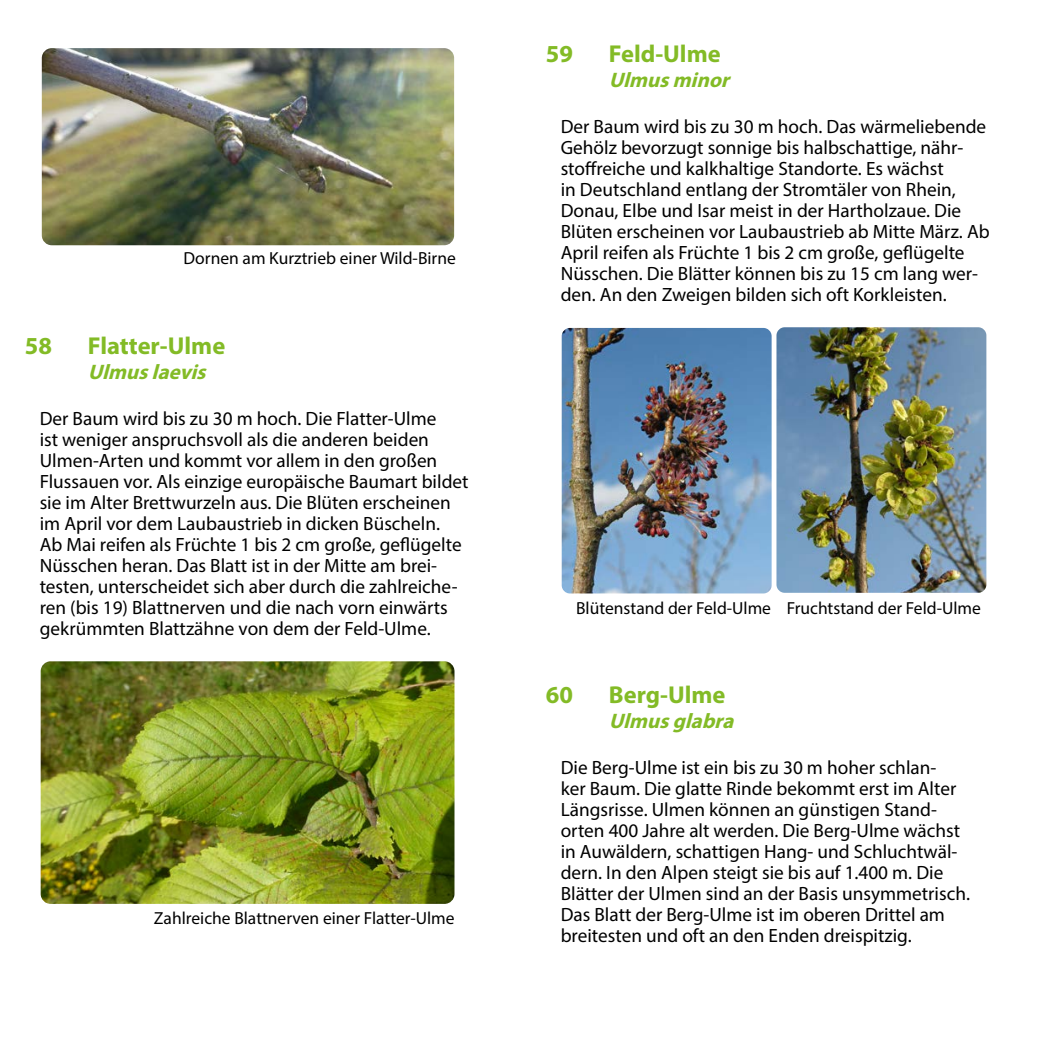
<style>
.page{position:relative;width:1042px;height:1042px;background:#fff}
.page>*{position:absolute;margin:0;border:0;box-sizing:border-box;transform-origin:0 0}
.t1{font:700 24.5px "Myriad Pro";color:#83bb26}
.t2{font:italic 700 21px "Myriad Pro";color:#83bb26}
.Fließtext{font:19.25px/21px "Myriad Pro";color:#000}
.t3{font:17.5px "Myriad Pro";color:#000}
</style>
<div class="page">
<img style="left:42px;top:48px;width:412px;height:197px">
<img style="left:41px;top:661px;width:413px;height:243px">
<img style="left:563px;top:329px;width:207px;height:263px">
<div style="left:558px;top:324px;width:217px;height:273px;border:4px solid #fff;border-radius:10px"></div>
<img style="left:778px;top:329px;width:207px;height:262px">
<div style="left:773px;top:324px;width:217px;height:272px;border:4px solid #fff;border-radius:10px"></div>
<p class="t3" style="left:183px;top:247px;width:274px">Dornen am Kurztrieb einer Wild-Birne</p>
<h3 class="t1" style="left:25px;top:330px;width:29px">58</h3>
<h3 class="t1" style="left:88px;top:330px;width:139px">Flatter-Ulme</h3>
<p class="t2" style="left:88px;top:358px;width:126px">Ulmuslaevis</p>
<p class="Fließtext" style="left:40px;top:408px;width:430px">Der Baum wird bis zu 30 m hoch. Die Flatter-Ulme<br>ist weniger anspruchsvoll als die anderen beiden Ulmen-Arten und kommt vor allem in den großen Flussauen vor. Als einzige europäische Baumart bildet sie im Alter Brettwurzeln aus. Die Blüten erscheinen im April vor dem Laubaustrieb in dicken Büscheln.<br>Ab Mai reifen als Früchte 1 bis 2 cm große, geflügelte Nüsschen heran. Das Blatt ist in der Mitte am brei&shy;testen, unterscheidet sich aber durch die zahlreiche&shy;ren (bis 19) Blattnerven und die nach vorn einwärts gekrümmten Blattzähne von dem der Feld-Ulme.</p>
<p class="t3" style="left:154px;top:907px;width:302px">Zahlreiche Blattnerven einer Flatter-Ulme</p>
<h3 class="t1" style="left:546px;top:37px;width:29px">59</h3>
<h3 class="t1" style="left:609px;top:37px;width:113px">Feld-Ulme</h3>
<p class="t2" style="left:609px;top:66px;width:128px">Ulmusminor</p>
<p class="Fließtext" style="left:561px;top:115px;width:430px">Der Baum wird bis zu 30 m hoch. Das wärmeliebende Gehölz bevorzugt sonnige bis halbschattige, nähr&shy;stoffreiche und kalkhaltige Standorte. Es wächst<br>in Deutschland entlang der Stromtäler von Rhein, Donau, Elbe und Isar meist in der Hartholzaue. Die Blüten erscheinen vor Laubaustrieb ab Mitte März. Ab April reifen als Früchte 1 bis 2 cm große, geflügelte Nüsschen. Die Blätter können bis zu 15 cm lang wer&shy;den. An den Zweigen bilden sich oft Korkleisten.</p>
<p class="t3" style="left:576px;top:597px;width:406px">Blütenstand der Feld-Ulme Fruchtstand der Feld-Ulme</p>
<h3 class="t1" style="left:546px;top:679px;width:29px">60</h3>
<h3 class="t1" style="left:609px;top:679px;width:118px">Berg-Ulme</h3>
<p class="t2" style="left:609px;top:707px;width:133px">Ulmusglabra</p>
<p class="Fließtext" style="left:561px;top:757px;width:411px">Die Berg-Ulme ist ein bis zu 30 m hoher schlan-<br>ker Baum. Die glatte Rinde bekommt erst im Alter Längsrisse. Ulmen können an günstigen Stand&shy;orten 400 Jahre alt werden. Die Berg-Ulme wächst in Auwäldern, schattigen Hang- und Schluchtwäl&shy;dern. In den Alpen steigt sie bis auf 1.400 m. Die Blätter der Ulmen sind an der Basis unsymmetrisch.<br>Das Blatt der Berg-Ulme ist im oberen Drittel am breitesten und oft an den Enden dreispitzig.</p>
</div>
